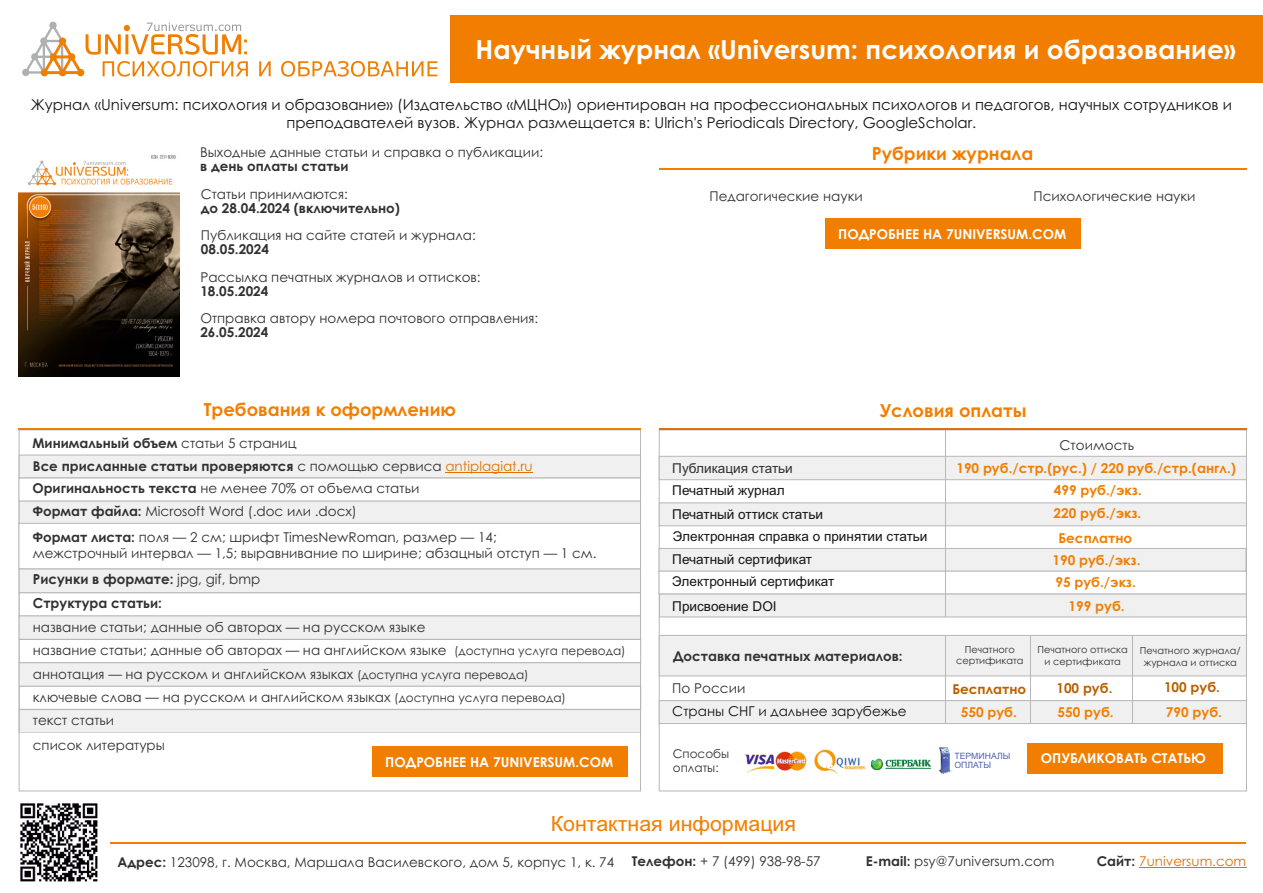
<style>
.page{position:relative;width:1263px;height:893px;background:#fff}
.page>*{position:absolute;margin:0;border:0;box-sizing:border-box;transform-origin:0 0}
.t1{font:700 26.25px "Century Gothic";color:#fff}
.t2{font:21px "Arial";color:#f27e00}
.t3{font:700 18px "Century Gothic";color:#f27e00}
.t4{font:15px/17.9px "Century Gothic";color:#151616;text-align:center}
.t5{font:700 13.8px/23.7px "Century Gothic";color:#313130}
.t6{font:13.5px/24.2px "Century Gothic";color:#313130}
.t7{font:700 13.5px/23px "Century Gothic";color:#313130}
.t8{font:700 13.5px/22.5px "Century Gothic";color:#f27e00;text-align:center}
.t9{font:13.5px/22.4px "Arial";color:#151616}
.t10{font:700 13.5px "Century Gothic";color:#fff}
.t11{font:13.5px "Century Gothic";color:#151616}
.t12{font:700 13.5px "Century Gothic";color:#ba6000}
.t13{font:13.5px "Century Gothic";color:#e17200}
.t14{font:13.5px "Arial";color:#313130}
.t15{font:12px/14.2px "Century Gothic";color:#313130}
.t16{font:9.75px/11.6px "Century Gothic";color:#313130;text-align:center}
.t17{font:8.7px/8.4px "Arial";color:#4f61b5}
.s1{font-weight:400}
.s2{font-weight:400;color:#e17200}
.s3{font-weight:700}
.s4{font-size:12px}
.s5{font-weight:700;color:#313130}
</style>
<div class="page">
<div style="left:450px;top:15px;width:813px;height:68px;background:#f27e00"></div>
<img style="left:20px;top:803px;width:78px;height:79px">
<svg style="left:22px;top:22px;width:415px;height:55px"></svg>
<hr style="left:659px;top:168px;width:587px;height:2px;background:#f27e00">
<div style="left:825px;top:219px;width:255px;height:30px;background:#f27e00"></div>
<hr style="left:19px;top:428px;width:622px;height:2px;background:#f27e00">
<svg style="left:18px;top:454px;width:623px;height:280px"></svg>
<hr style="left:111px;top:842px;width:1135px;height:2px;background:#f27e00">
<hr style="left:1139px;top:867px;width:107px;height:1px;background:#e17200">
<div style="left:372px;top:747px;width:255px;height:30px;background:#f27e00"></div>
<div style="left:1027px;top:743px;width:196px;height:30px;background:#f27e00"></div>
<hr style="left:659px;top:428px;width:588px;height:2px;background:#e17200">
<svg style="left:658px;top:455px;width:589px;height:26px"></svg>
<svg style="left:658px;top:502px;width:589px;height:25px"></svg>
<svg style="left:658px;top:634px;width:589px;height:43px"></svg>
<svg style="left:658px;top:700px;width:589px;height:24px"></svg>
<hr style="left:945px;top:635px;width:1px;height:89px;background:#b7b7b9">
<hr style="left:1030px;top:635px;width:1px;height:89px;background:#b7b7b9">
<img style="left:744px;top:751px;width:62px;height:22px">
<img style="left:872px;top:758px;width:58px;height:11px">
<img style="left:814px;top:749px;width:51px;height:25px">
<img style="left:938px;top:747px;width:15px;height:27px">
<svg style="left:658px;top:548px;width:589px;height:70px"></svg>
<hr style="left:945px;top:431px;width:1px;height:186px;background:#b7b7b9">
<hr style="left:1132px;top:635px;width:1px;height:89px;background:#b7b7b9">
<img style="left:19px;top:155px;width:160px;height:222px">
<h1 class="t1" style="left:476px;top:39px;width:762px">Научный журнал «Universum: психология и образование»</h1>
<p class="t4" style="left:31px;top:97px;width:1203px">Журнал «Universum: психология и образование» (Издательство «МЦНО») ориентирован на профессиональных психологов и педагогов, научных сотрудников и преподавателей вузов. Журнал размещается в: Ulrich's Periodicals Directory, GoogleScholar.</p>
<p class="t6" style="left:200px;top:142px;width:345px">Выходные данные статьи и справка о публикации:</p>
<p class="t7" style="left:200px;top:156px;width:150px">в день оплаты статьи</p>
<p class="t6" style="left:201px;top:183px;width:148px">Статьи принимаются:</p>
<p class="t7" style="left:201px;top:198px;width:201px">до 28.04.2024 (включительно)</p>
<p class="t6" style="left:201px;top:225px;width:276px">Публикация на сайте статей и журнала:</p>
<p class="t7" style="left:201px;top:239px;width:70px">08.05.2024</p>
<p class="t6" style="left:200px;top:266px;width:282px">Рассылка печатных журналов и оттисков:</p>
<p class="t7" style="left:200px;top:281px;width:70px">18.05.2024</p>
<p class="t6" style="left:200px;top:307px;width:339px">Отправка автору номера почтового отправления:</p>
<p class="t7" style="left:200px;top:321px;width:70px">26.05.2024</p>
<h3 class="t3" style="left:872px;top:146px;width:163px">Рубрики журнала</h3>
<p class="t6" style="left:709px;top:185px;width:155px">Педагогические науки</p>
<p class="t6" style="left:1033px;top:185px;width:164px">Психологические науки</p>
<p class="t10" style="left:838px;top:228px;width:230px">ПОДРОБНЕЕ НА 7UNIVERSUM.COM</p>
<h3 class="t3" style="left:204px;top:402px;width:254px">Требования к оформлению</h3>
<h3 class="t3" style="left:880px;top:404px;width:148px">Условия оплаты</h3>
<p class="t7" style="left:33px;top:432px;width:502px">Минимальный объем <span class="s1">статьи 5 страниц<br></span>Все присланные статьи проверяются <span class="s1">с помощью сервиса</span> <span class="s2">antiplagiat.ru</span></p>
<p class="t6" style="left:33px;top:500px;width:465px;line-height:25.3px"><span class="s3">Формат файла:</span> Microsoft Word (.doc или .docx)<br><span class="s3">Формат листа:</span> поля — 2 см; шрифт TimesNewRoman, размер — 14;</p>
<p class="t6" style="left:33px;top:542px;width:565px">межстрочный интервал — 1,5; выравнивание по ширине; абзацный отступ — 1 см.</p>
<p class="t6" style="left:1059px;top:435px;width:76px">Стоимость</p>
<p class="t8" style="left:956px;top:458px;width:281px">190 руб./cтр.(рус.) / 220 руб./cтр.(англ.)<br>499 руб./экз.</p>
<p class="t8" style="left:1052px;top:528px;width:89px;line-height:22px">Бесплатно<br>190 руб./экз.</p>
<p class="t14" style="left:672px;top:463px;width:122px">Публикация статьи</p>
<p class="t9" style="left:672px;top:480px;width:114px">Печатный журнал</p>
<p class="t9" style="left:672px;top:527px;width:257px">Электронная справка о принятии статьи<br>Печатный сертификат</p>
<p class="t6" style="left:32px;top:477px;width:388px"><span class="s3">Оригинальность текста</span> не менее 70% от объема статьи</p>
<p class="t9" style="left:672px;top:504px;width:152px">Печатный оттиск статьи</p>
<p class="t8" style="left:1053px;top:503px;width:89px">220 руб./экз.</p>
<p class="t5" style="left:33px;top:569px;width:229px">Рисунки в формате: <span class="s1">jpg, gif, bmp<br></span>Структура статьи:</p>
<p class="t6" style="left:33px;top:639px;width:594px">название статьи; данные об авторах — на английском языке <span class="s4">(доступна услуга перевода) </span>аннотация — на русском и английском языках <span class="s4">(доступна услуга перевода)</span></p>
<p class="t6" style="left:33px;top:686px;width:535px">ключевые слова — на русском и английском языках <span class="s4">(доступна услуга перевода) </span>текст статьи<br>список литературы</p>
<p class="t9" style="left:672px;top:571px;width:164px">Электронный сертификат</p>
<p class="t8" style="left:1055px;top:572px;width:82px">95 руб./экз.</p>
<p class="t9" style="left:672px;top:596px;width:106px">Присвоение DOI</p>
<p class="t8" style="left:1068px;top:596px;width:58px">199 руб.</p>
<p class="t6" style="left:33px;top:616px;width:394px">название статьи; данные об авторах — на русском языке</p>
<p class="t16" style="left:956px;top:644px;width:69px">Печатного сертификата</p>
<p class="t16" style="left:1037px;top:645px;width:92px">Печатного оттиска и сертификата</p>
<p class="t16" style="left:1140px;top:645px;width:102px">Печатного журнала/ журнала и оттиска</p>
<p class="t7" style="left:673px;top:645px;width:231px">Доставка печатных материалов:</p>
<p class="t6" style="left:672px;top:678px;width:75px">По России</p>
<p class="t11" style="left:672px;top:706px;width:236px">Страны СНГ и дальнее зарубежье</p>
<p class="t8" style="left:961px;top:703px;width:58px">550 руб.</p>
<p class="t8" style="left:1166px;top:702px;width:58px">790 руб.</p>
<p class="t12" style="left:952px;top:684px;width:75px">Бесплатно</p>
<p class="t12" style="left:1056px;top:683px;width:58px">100 руб.</p>
<p class="t12" style="left:1164px;top:682px;width:58px">100 руб.</p>
<p class="t8" style="left:1057px;top:702px;width:58px">550 руб.</p>
<p class="t15" style="left:673px;top:748px;width:58px">Способы оплаты:</p>
<p class="t10" style="left:385px;top:756px;width:230px">ПОДРОБНЕЕ НА 7UNIVERSUM.COM</p>
<p class="t10" style="left:1041px;top:753px;width:167px">ОПУБЛИКОВАТЬ СТАТЬЮ</p>
<p class="t17" style="left:954px;top:753px;width:57px">ТЕРМИНАЛЫ<br>ОПЛАТЫ</p>
<h2 class="t2" style="left:551px;top:815px;width:247px">Контактная информация</h2>
<p class="t6" style="left:117px;top:851px;width:498px"><span class="s3">Адрес:</span> 123098, г. Москва, Маршала Василевского, дом 5, корпус 1, к. 74</p>
<p class="t6" style="left:632px;top:850px;width:190px"><span class="s3">Телефон:</span> + 7 (499) 938-98-57</p>
<p class="t6" style="left:866px;top:850px;width:190px"><span class="s3">E-mail:</span> psy@7universum.com</p>
<p class="t13" style="left:1097px;top:856px;width:151px"><span class="s5">Сайт:</span> 7universum.com</p>
</div>
